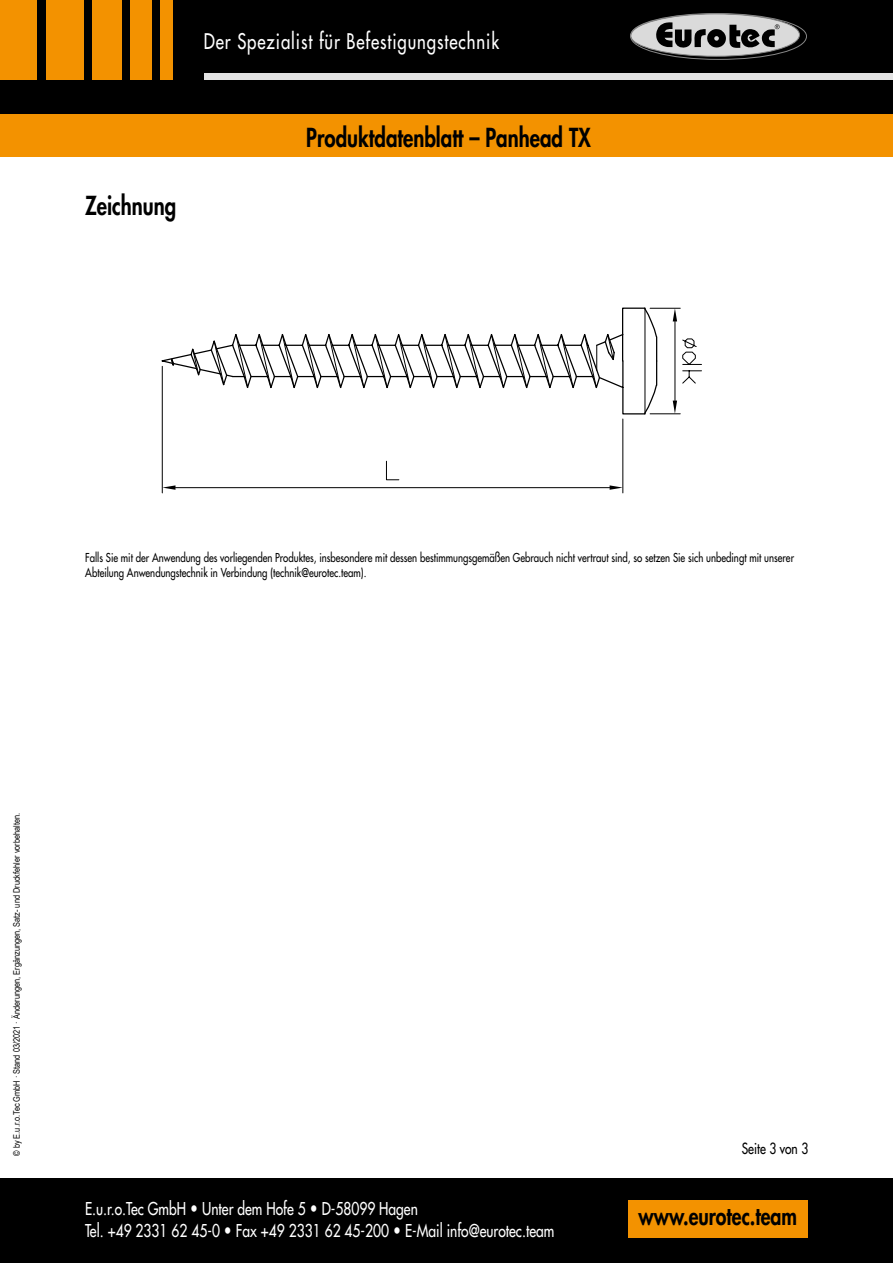
<style>
.page{position:relative;width:893px;height:1263px;background:#fff}
.page>*{position:absolute;margin:0;border:0;box-sizing:border-box;transform-origin:0 0}
.t1{font:800 25.5px "Futura Std";color:#000;scale:.8 1}
.t2{font:800 24.3px "Futura Std";color:#000;scale:.8 1}
.t3{font:500 21px "Futura Std";letter-spacing:.055em;color:#fff;scale:.8 1}
.t4{font:500 17.25px/22.5px "Futura Std";color:#fff;scale:.8 1}
.t5{font:500 15px "Futura Std";color:#000;scale:.8 1}
.t6{font:500 12px/14.4px "Futura Std";color:#000;scale:.8 1}
.t7{font:9px "Arial Narrow";color:#000}
.s1{font-weight:800}
</style>
<div class="page">
<div style="left:0;top:0;width:893px;height:137px;background:#000"></div>
<div style="left:204px;top:74px;width:689px;height:6px;background:#e3e3e3"></div>
<svg style="left:630px;top:13px;width:176px;height:46px"></svg>
<div style="left:631px;top:14px;width:168px;height:42px;background:#dadada;border-radius:50%"></div>
<div style="left:630px;top:14px;width:170px;height:43px;border:1px solid #878787;border-radius:50%"></div>
<div style="left:630px;top:13px;width:177px;height:47px;border:1px solid #878787;border-radius:50%"></div>
<svg style="left:656px;top:22px;width:124px;height:27px"></svg>
<div style="left:0;top:0;width:37px;height:80px;background:#f39200"></div>
<div style="left:46px;top:0;width:38px;height:80px;background:#f39200"></div>
<div style="left:92px;top:0;width:30px;height:80px;background:#f39200"></div>
<div style="left:131px;top:0;width:21px;height:80px;background:#f39200"></div>
<div style="left:161px;top:0;width:12px;height:80px;background:#f39200"></div>
<div style="left:0;top:114px;width:893px;height:43px;background:#f39200"></div>
<div style="left:0;top:1178px;width:893px;height:85px;background:#000"></div>
<div style="left:628px;top:1200px;width:180px;height:37px;background:#f39200"></div>
<hr style="left:175px;top:487px;width:435px;height:1px;background:#000">
<hr style="left:162px;top:366px;width:1px;height:127px;background:#000">
<hr style="left:622px;top:419px;width:1px;height:74px;background:#000">
<svg style="left:610px;top:485px;width:13px;height:5px"></svg>
<svg style="left:162px;top:485px;width:13px;height:5px"></svg>
<svg style="left:386px;top:460px;width:14px;height:20px"></svg>
<hr style="left:675px;top:321px;width:1px;height:80px;background:#000">
<hr style="left:650px;top:413px;width:30px;height:1px;background:#000">
<hr style="left:650px;top:308px;width:30px;height:1px;background:#000">
<svg style="left:673px;top:308px;width:4px;height:13px"></svg>
<svg style="left:673px;top:401px;width:4px;height:13px"></svg>
<svg style="left:682px;top:338px;width:20px;height:46px"></svg>
<svg style="left:161px;top:307px;width:497px;height:108px"></svg>
<h1 class="t1" style="left:85px;top:189px;width:115px">Zeichnung</h1>
<h3 class="t3" style="left:204px;top:28px;width:371px">Der Spezialist für Befestigungstechnik</h3>
<h1 class="t1" style="left:306px;top:121px;width:357px">Produktdatenblatt – Panhead TX</h1>
<p class="t6" style="left:85px;top:551px;width:887px">Falls Sie mit der Anwendung des vorliegenden Produktes, insbesondere mit dessen bestimmungsgemäßen Gebrauch nicht vertraut sind, so setzen Sie sich unbedingt mit unserer<br>Abteilung Anwendungstechnik in Verbindung (technik@eurotec.team).</p>
<p class="t7" style="left:10px;top:1156px;width:345px;rotate:-90deg">© by E.u.r.o.Tec GmbH · Stand 03/2021 · Änderungen, Ergänzungen, Satz- und Druckfehler vorbehalten.</p>
<p class="t5" style="left:742px;top:1139px;width:85px">Seite 3 von 3</p>
<h3 class="t4" style="left:85px;top:1197px;width:588px">E.u.r.o.Tec GmbH <span class="s1">•</span> Unter dem Hofe 5 <span class="s1">•</span> D-58099 Hagen<br>Tel. +49 2331 62 45-0 <span class="s1">•</span> Fax +49 2331 62 45-200 <span class="s1">•</span> E-Mail info@eurotec.team</h3>
<h2 class="t2" style="left:638px;top:1201px;width:200px">www.eurotec.team</h2>
</div>
